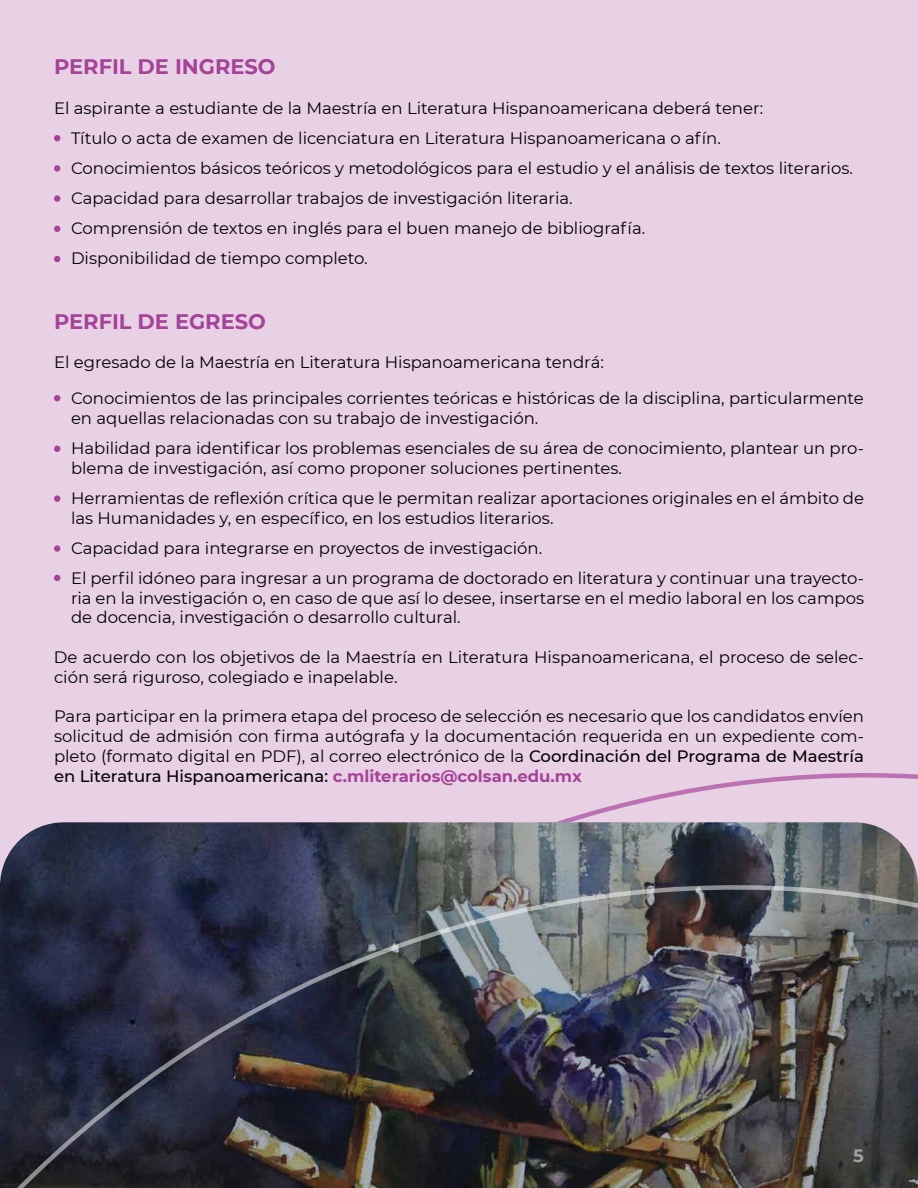
<style>
.page{position:relative;width:918px;height:1188px;background:#fff}
.page>*{position:absolute;margin:0;border:0;box-sizing:border-box;transform-origin:0 0}
.t1{font:700 21px "Montserrat";color:#a54399}
.t2{font:700 18px "Montserrat";color:#fff}
.t3{font:16.5px/30px "Montserrat";color:#000}
.s1{font-weight:500}
.s2{font-weight:700;color:#a54399}
</style>
<div class="page">
<div style="left:0;top:0;width:918px;height:904px;background:#e8d0e5"></div>
<svg style="left:54px;top:135px;width:6px;height:6px"></svg>
<div style="left:54px;top:165px;width:6px;height:7px;background:#a54399;border-radius:50%"></div>
<div style="left:54px;top:195px;width:6px;height:7px;background:#a54399;border-radius:50%"></div>
<svg style="left:54px;top:226px;width:6px;height:6px"></svg>
<svg style="left:54px;top:256px;width:6px;height:6px"></svg>
<svg style="left:54px;top:395px;width:6px;height:6px"></svg>
<svg style="left:54px;top:446px;width:6px;height:6px"></svg>
<div style="left:54px;top:495px;width:6px;height:7px;background:#a54399;border-radius:50%"></div>
<div style="left:54px;top:545px;width:6px;height:7px;background:#a54399;border-radius:50%"></div>
<svg style="left:54px;top:575px;width:6px;height:6px"></svg>
<svg style="left:556px;top:773px;width:362px;height:49px"></svg>
<img style="left:0;top:822px;width:918px;height:366px">
<img style="left:14px;top:884px;width:904px;height:304px">
<p class="t1" style="left:54px;top:52px;width:223px">PERFIL DE INGRESO</p>
<p class="t3" style="left:71px;top:92px;width:783px;text-indent:-17px">El aspirante a estudiante de la Maestría en Literatura Hispanoamericana deberá tener:<br>Título o acta de examen de licenciatura en Literatura Hispanoamericana o afín.<br>Conocimientos básicos teóricos y metodológicos para el estudio y el análisis de textos literarios.<br>Capacidad para desarrollar trabajos de investigación literaria.<br>Comprensión de textos en inglés para el buen manejo de bibliografía.<br>Disponibilidad de tiempo completo.</p>
<p class="t1" style="left:54px;top:306px;width:213px">PERFIL DE EGRESO</p>
<p class="t3" style="left:71px;top:344px;width:794px;line-height:36px;text-indent:-17px">El egresado de la Maestría en Literatura Hispanoamericana tendrá:<br>Conocimientos de las principales corrientes teóricas e históricas de la disciplina, particularmente</p>
<p class="t3" style="left:71px;top:403px;width:794px">en aquellas relacionadas con su trabajo de investigación.<br>Habilidad para identificar los problemas esenciales de su área de conocimiento, plantear un pro-</p>
<p class="t3" style="left:71px;top:452px;width:794px">blema de investigación, así como proponer soluciones pertinentes.<br>Herramientas de reflexión crítica que le permitan realizar aportaciones originales en el ámbito de</p>
<p class="t3" style="left:71px;top:502px;width:794px">las Humanidades y, en específico, en los estudios literarios.<br>Capacidad para integrarse en proyectos de investigación.<br>El perfil idóneo para ingresar a un programa de doctorado en literatura y continuar una trayecto-</p>
<p class="t3" style="left:71px;top:587px;width:795px;line-height:19.8px">ria en la investigación o, en caso de que así lo desee, insertarse en el medio laboral en los campos de docencia, investigación o desarrollo cultural.</p>
<p class="t3" style="left:54px;top:647px;width:812px;line-height:19.8px">De acuerdo con los objetivos de la Maestría en Literatura Hispanoamericana, el proceso de selec&shy;ción será riguroso, colegiado e inapelable.</p>
<p class="t3" style="left:54px;top:706px;width:812px;line-height:19.8px;text-align:justify">Para participar en la primera etapa del proceso de selección es necesario que los candidatos envíen solicitud de admisión con firma autógrafa y la documentación requerida en un expediente com&shy;pleto (formato digital en PDF), al correo electrónico de la <span class="s1">Coordinación del Programa de Maestría en Literatura Hispanoamericana:</span> <span class="s2">c.mliterarios@colsan.edu.mx</span></p>
<p class="t2" style="left:853px;top:1143px;width:12px">5</p>
</div>
